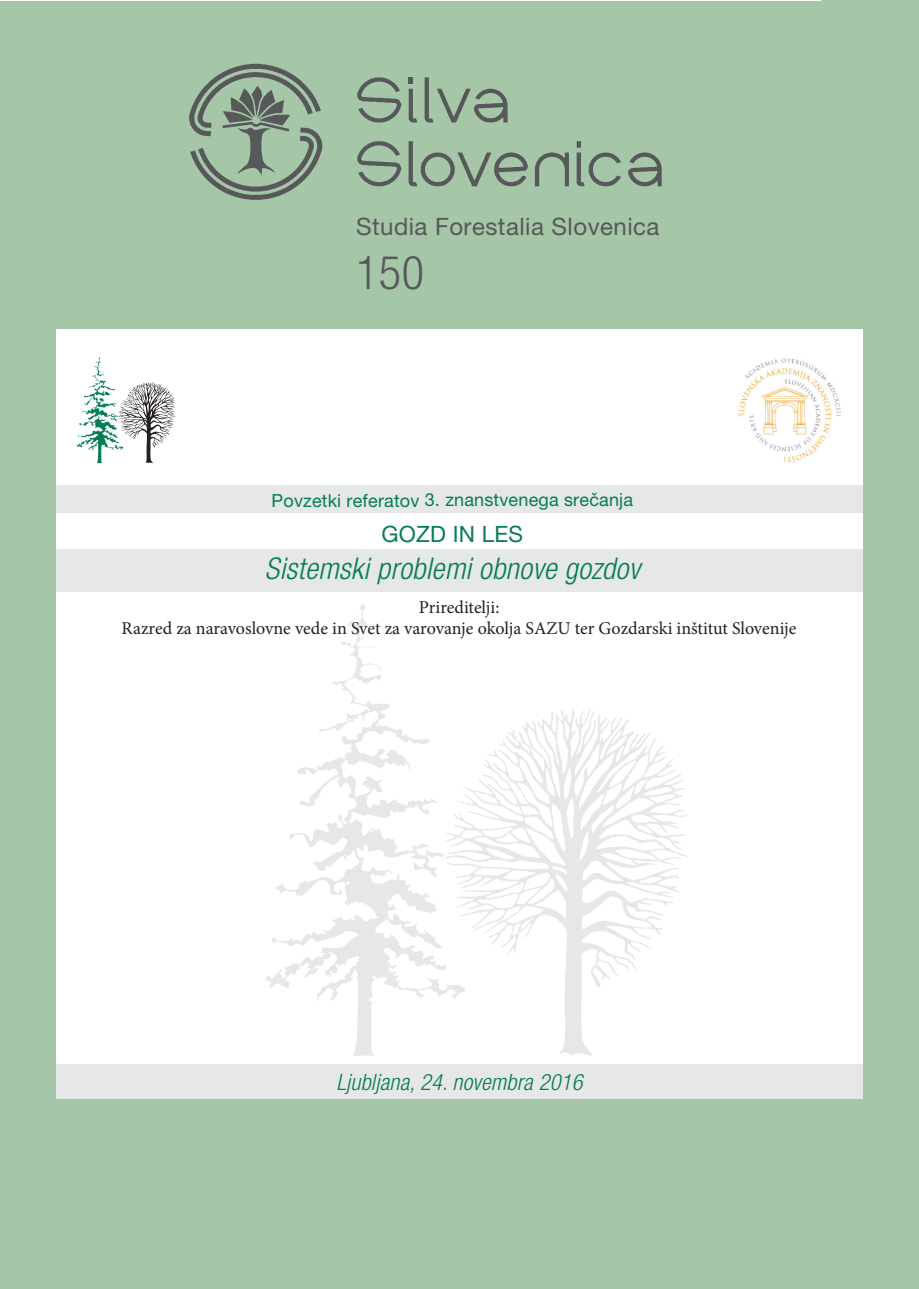
<style>
.page{position:relative;width:919px;height:1289px;background:#fff}
.page>*{position:absolute;margin:0;border:0;box-sizing:border-box;transform-origin:0 0}
.t1{font:300 condensed 46.5px "Helvetica Neue LT Pro";color:#57585a}
.t2{font:italic 300 condensed 30px "Helvetica Neue LT Pro";letter-spacing:.01em;color:#057d52}
.t3{font:24px "Helvetica Neue LT Pro";letter-spacing:.02em;color:#57585a}
.t4{font:italic 300 condensed 22.5px "Helvetica Neue LT Pro";letter-spacing:.01em;color:#057d52}
.t5{font:22.5px "Helvetica Neue LT Pro";letter-spacing:.01em;color:#057d52}
.t6{font:18px/21.6px "Minion Pro";letter-spacing:-.005em;color:#231f20;text-align:center}
.t7{font:18px "Helvetica Neue LT Pro";letter-spacing:.01em;color:#057d52}
</style>
<div class="page">
<div style="left:1px;top:1px;width:917px;height:1287px;background:#a5c6a7"></div>
<div style="left:57px;top:329px;width:805px;height:769px;background:#fff"></div>
<svg style="left:266px;top:603px;width:178px;height:452px"></svg>
<svg style="left:444px;top:708px;width:243px;height:347px"></svg>
<svg style="left:77px;top:357px;width:98px;height:106px"></svg>
<svg style="left:357px;top:77px;width:44px;height:45px"></svg>
<svg style="left:408px;top:77px;width:9px;height:45px"></svg>
<svg style="left:424px;top:77px;width:83px;height:45px"></svg>
<svg style="left:189px;top:64px;width:133px;height:136px"></svg>
<svg style="left:357px;top:141px;width:44px;height:45px"></svg>
<svg style="left:408px;top:141px;width:119px;height:45px"></svg>
<svg style="left:535px;top:152px;width:34px;height:34px"></svg>
<svg style="left:576px;top:141px;width:45px;height:45px"></svg>
<svg style="left:628px;top:152px;width:33px;height:34px"></svg>
<div style="left:57px;top:485px;width:805px;height:28px;background:#e6e7e9"></div>
<div style="left:57px;top:549px;width:805px;height:42px;background:#e6e7e9"></div>
<div style="left:57px;top:1064px;width:805px;height:34px;background:#e6e7e9"></div>
<img style="left:738px;top:358px;width:103px;height:105px">
<h3 class="t3" style="left:356px;top:212px;width:305px">Studia Forestalia Slovenica</h3>
<h1 class="t1" style="left:356px;top:246px;width:69px">150</h1>
<p class="t7" style="left:271px;top:489px;width:363px">Povzetki referatov 3. znanstvenega srečanja</p>
<p class="t5" style="left:381px;top:520px;width:143px">GOZD IN LES</p>
<h2 class="t2" style="left:265px;top:551px;width:376px">Sistemski problemi obnove gozdov</h2>
<p class="t6" style="left:122px;top:596px;width:676px">Prireditelji:<br>Razred za naravoslovne vede in Svet za varovanje okolja SAZU ter Gozdarski inštitut Slovenije</p>
<p class="t4" style="left:336px;top:1068px;width:248px">Ljubljana, 24. novembra 2016</p>
</div>
